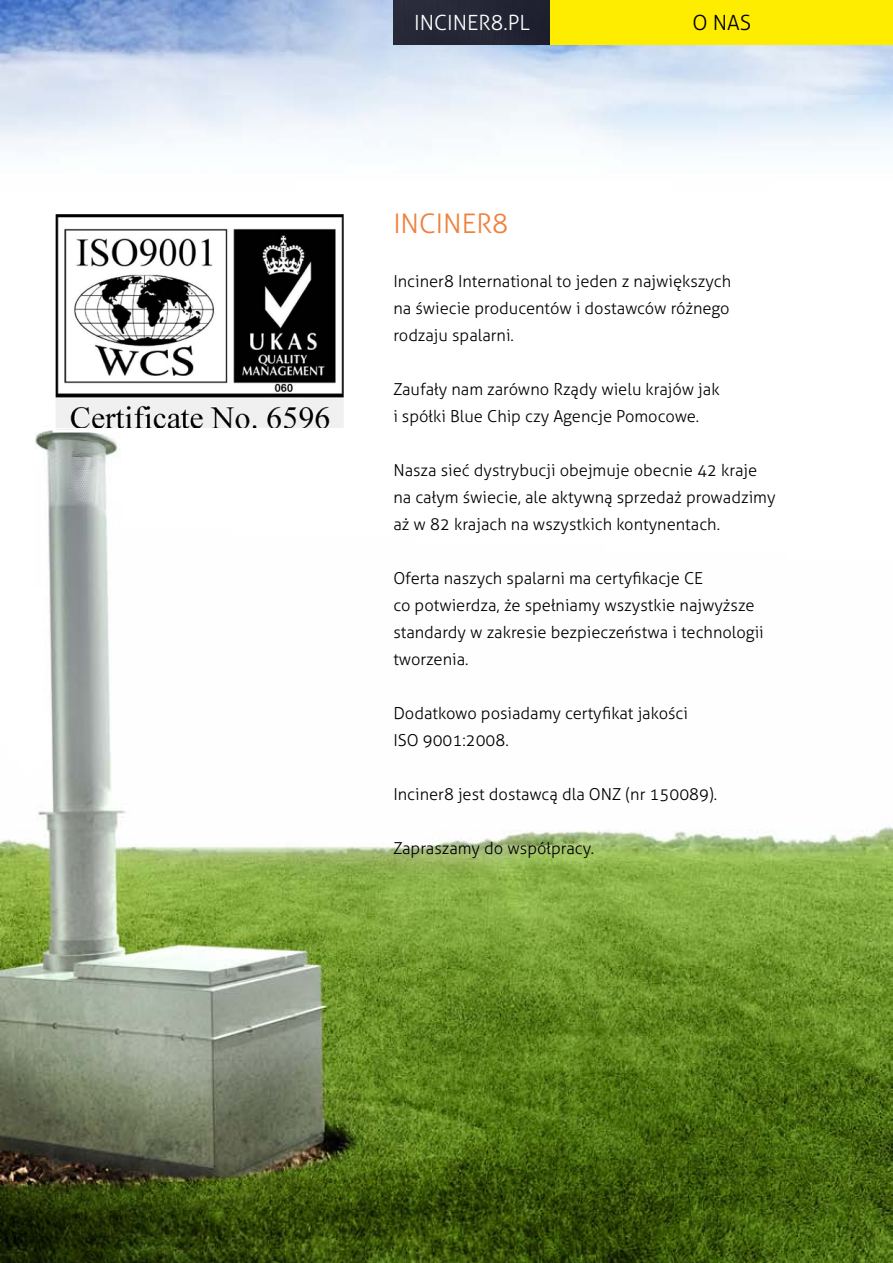
<style>
.page{position:relative;width:893px;height:1263px;background:#fff}
.page>*{position:absolute;margin:0;border:0;box-sizing:border-box;transform-origin:0 0}
.t1{font:300 27px "Aller";color:#f07f3c}
.t2{font:300 21px "Aller";color:#fff}
.t3{font:300 21px "Aller";color:#000}
.t4{font:300 16.5px/27px "Aller";color:#000}
</style>
<div class="page">
<img style="left:0;top:0;width:893px;height:1263px">
<div style="left:393px;top:0;width:158px;height:45px;background:#252636"></div>
<div style="left:551px;top:0;width:342px;height:45px;background:#ffed00"></div>
<img style="left:56px;top:215px;width:287px;height:213px">
<div style="left:52px;top:211px;width:295px;height:221px;border:3px solid #fff"></div>
<p class="t2" style="left:414px;top:10px;width:105px">INCINER8.PL</p>
<p class="t3" style="left:692px;top:10px;width:48px">O NAS</p>
<h1 class="t1" style="left:393px;top:207px;width:117px">INCINER8</h1>
<p class="t4" style="left:393px;top:267px;width:339px;text-align:justify">I nciner8 I nternational to jeden z największych na świecie producentów i dostawców różnego rodzaju spalarni.</p>
<p class="t4" style="left:393px;top:375px;width:328px">Zaufały nam zarówno Rządy wielu krajów jak i spółki Blue Chip czy Agencje Pomocowe.</p>
<p class="t4" style="left:393px;top:456px;width:384px">Nasza sieć dystrybucji obejmuje obecnie 42 kraje na całym świecie, ale aktywną sprzedaż prowadzimy aż w 82 krajach na wszystkich kontynentach.</p>
<p class="t4" style="left:393px;top:564px;width:372px">Oferta naszych spalarni ma certyfikacje CE<br>co potwierdza, że spełniamy wszystkie najwyższe standardy w zakresie bezpieczeństwa i technologii tworzenia.</p>
<p class="t4" style="left:393px;top:699px;width:296px">Dodatkowo posiadamy certyfikat jakości<br>I SO 9001:2008.</p>
<p class="t4" style="left:393px;top:780px;width:325px">I nciner8 jest dostawcą dla ONZ (nr 150089).</p>
<p class="t4" style="left:393px;top:834px;width:202px">Zapraszamy do współpracy.</p>
</div>
